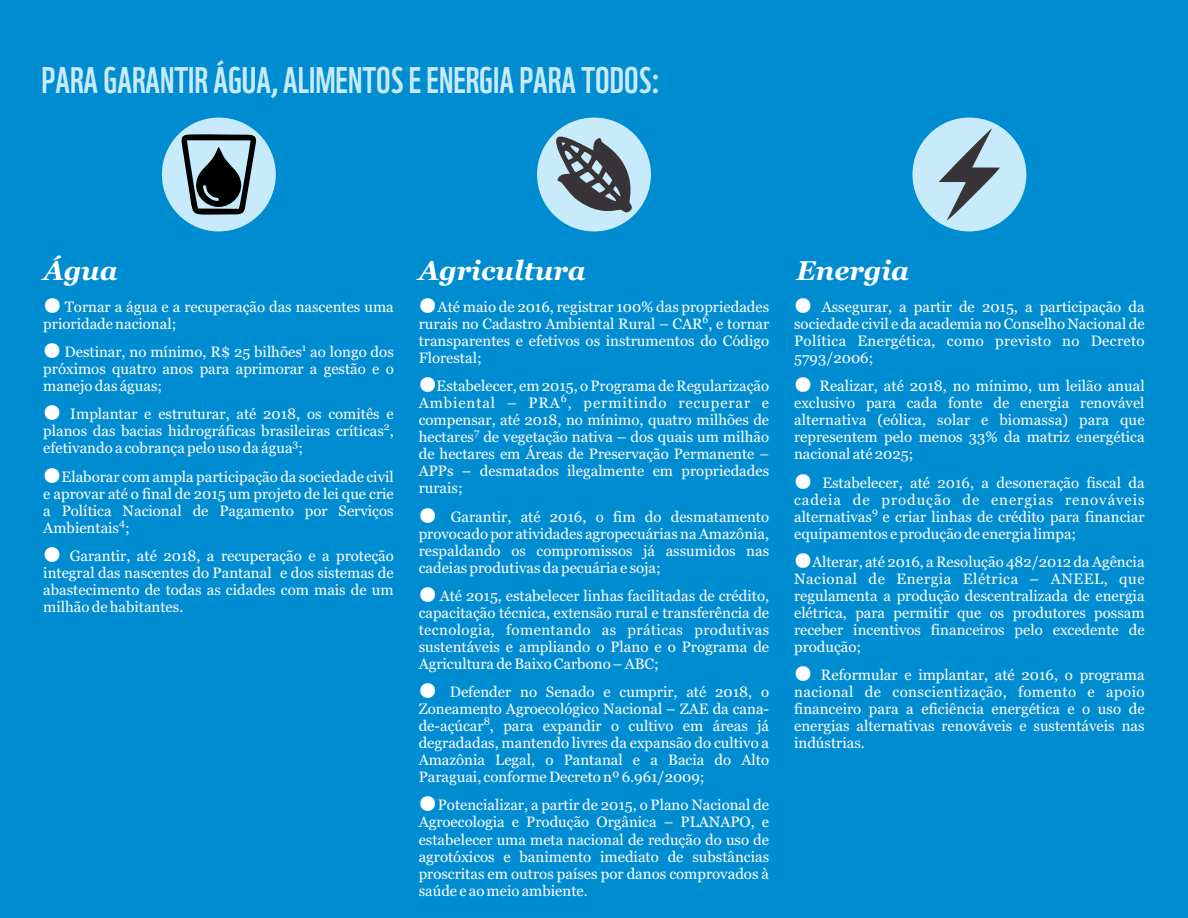
<style>
.page{position:relative;width:1188px;height:918px;background:#008cd1}
.page>*{position:absolute;margin:0;border:0;box-sizing:border-box;transform-origin:0 0}
.t1{font:36px "WWF";color:#c7ebfa}
.t2{font:italic 700 27px "Georgia";color:#fff}
.t3{font:18px "Batang";color:#fff}
.t4{font:15px/17.1px "Georgia";color:#fff;text-align:justify}
.t5{font:10.5px "Georgia";color:#fff}
.s1{font-family:"Batang";font-size:18px}
</style>
<div class="page">
<div style="left:162px;top:118px;width:114px;height:113px;background:#c7ebfa;border-radius:50%"></div>
<div style="left:537px;top:118px;width:114px;height:113px;background:#c7ebfa;border-radius:50%"></div>
<div style="left:912px;top:118px;width:114px;height:113px;background:#c7ebfa;border-radius:50%"></div>
<svg style="left:552px;top:133px;width:87px;height:83px"></svg>
<svg style="left:180px;top:134px;width:77px;height:84px"></svg>
<svg style="left:939px;top:128px;width:61px;height:93px"></svg>
<h1 class="t1" style="left:42px;top:67px;width:620px">PARA GARANTIR ÁGUA, ALIMENTOS E ENERGIA PARA TODOS:</h1>
<h2 class="t2" style="left:43px;top:260px;width:76px">Água</h2>
<p class="t4" style="left:43px;top:299px;width:352px"><span class="s1">●</span> Tornar a água e a recuperação das nascentes uma prioridade nacional;</p>
<p class="t3" style="left:43px;top:342px;width:19px">●</p>
<p class="t5" style="left:302px;top:343px;width:6px">1</p>
<p class="t4" style="left:43px;top:345px;width:352px;text-indent:21px">Destinar, no mínimo, R$ 25 bilhões ao longo dos próximos quatro anos para aprimorar a gestão e o manejo das águas;</p>
<p class="t4" style="left:43px;top:407px;width:352px"><span class="s1">●</span> Implantar e estruturar, até 2018, os comitês e</p>
<p class="t5" style="left:384px;top:422px;width:7px">2</p>
<p class="t4" style="left:43px;top:424px;width:352px">planos das bacias hidrográficas brasileiras críticas ,</p>
<p class="t5" style="left:293px;top:439px;width:7px">3</p>
<p class="t4" style="left:43px;top:441px;width:261px">efetivando a cobrança pelo uso da água ;</p>
<p class="t4" style="left:43px;top:469px;width:352px"><span class="s1">●</span>Elaborar com ampla participação da sociedade civil e aprovar até o final de 2015 um projeto de lei que crie a Política Nacional de Pagamento por Serviços</p>
<p class="t5" style="left:119px;top:519px;width:7px">4</p>
<p class="t4" style="left:43px;top:520px;width:88px">Ambientais ;</p>
<p class="t4" style="left:43px;top:548px;width:352px"><span class="s1">●</span> Garantir, até 2018, a recuperação e a proteção integral das nascentes do Pantanal e dos sistemas de abastecimento de todas as cidades com mais de um milhão de habitantes.</p>
<h2 class="t2" style="left:419px;top:260px;width:168px">Agricultura</h2>
<p class="t4" style="left:419px;top:299px;width:352px"><span class="s1">●</span>Até maio de 2016, registrar 100% das propriedades</p>
<p class="t5" style="left:703px;top:315px;width:7px">6</p>
<p class="t4" style="left:419px;top:316px;width:352px">rurais no Cadastro Ambiental Rural – CAR , e tornar transparentes e efetivos os instrumentos do Código Florestal;</p>
<p class="t4" style="left:419px;top:379px;width:352px"><span class="s1">●</span>Estabelecer, em 2015, o Programa de Regularização</p>
<p class="t5" style="left:561px;top:394px;width:7px">6</p>
<p class="t4" style="left:419px;top:396px;width:352px">Ambiental – PRA , permitindo recuperar e compensar, até 2018, no mínimo, quatro milhões de</p>
<p class="t5" style="left:474px;top:428px;width:7px">7</p>
<p class="t4" style="left:419px;top:430px;width:352px">hectares de vegetação nativa – dos quais um milhão de hectares em Áreas de Preservação Permanente – APPs – desmatados ilegalmente em propriedades rurais;</p>
<p class="t4" style="left:419px;top:509px;width:352px"><span class="s1">●</span> Garantir, até 2016, o fim do desmatamento provocado por atividades agropecuárias na Amazônia, respaldando os compromissos já assumidos nas cadeias produtivas da pecuária e soja;</p>
<p class="t4" style="left:419px;top:588px;width:352px"><span class="s1">●</span> Até 2015, estabelecer linhas facilitadas de crédito, capacitação técnica, extensão rural e transferência de tecnologia, fomentando as práticas produtivas sustentáveis e ampliando o Plano e o Programa de Agricultura de Baixo Carbono – ABC;</p>
<p class="t4" style="left:419px;top:685px;width:352px"><span class="s1">●</span> Defender no Senado e cumprir, até 2018, o<br>Zoneamento Agroecológico Nacional – ZAE da cana-</p>
<p class="t5" style="left:484px;top:717px;width:8px">8</p>
<p class="t4" style="left:419px;top:719px;width:352px">de-açúcar , para expandir o cultivo em áreas já degradadas, mantendo livres da expansão do cultivo a Amazônia Legal, o Pantanal e a Bacia do Alto Paraguai, conforme Decreto nº 6.961/2009;</p>
<p class="t4" style="left:419px;top:798px;width:352px"><span class="s1">●</span>Potencializar, a partir de 2015, o Plano Nacional de Agroecologia e Produção Orgânica – PLANAPO, e estabelecer uma meta nacional de redução do uso de agrotóxicos e banimento imediato de substâncias proscritas em outros países por danos comprovados à saúde e ao meio ambiente.</p>
<h2 class="t2" style="left:796px;top:260px;width:114px">Energia</h2>
<p class="t4" style="left:794px;top:299px;width:352px"><span class="s1">●</span> Assegurar, a partir de 2015, a participação da sociedade civil e da academia no Conselho Nacional de Política Energética, como previsto no Decreto 5793/2006;</p>
<p class="t4" style="left:794px;top:379px;width:352px"><span class="s1">●</span> Realizar, até 2018, no mínimo, um leilão anual exclusivo para cada fonte de energia renovável alternativa (eólica, solar e biomassa) para que representem pelo menos 33% da matriz energética nacional até 2025;</p>
<p class="t4" style="left:794px;top:475px;width:352px"><span class="s1">●</span> Estabelecer, até 2016, a desoneração fiscal da cadeia de produção de energias renováveis</p>
<p class="t5" style="left:872px;top:507px;width:7px">9</p>
<p class="t4" style="left:794px;top:509px;width:352px">alternativas e criar linhas de crédito para financiar equipamentos e produção de energia limpa;</p>
<p class="t4" style="left:794px;top:554px;width:352px"><span class="s1">●</span>Alterar, até 2016, a Resolução 482/2012 da Agência Nacional de Energia Elétrica – ANEEL, que regulamenta a produção descentralizada de energia elétrica, para permitir que os produtores possam receber incentivos financeiros pelo excedente de produção;</p>
<p class="t4" style="left:794px;top:667px;width:352px"><span class="s1">●</span> Reformular e implantar, até 2016, o programa nacional de conscientização, fomento e apoio financeiro para a eficiência energética e o uso de energias alternativas renováveis e sustentáveis nas indústrias.</p>
</div>
